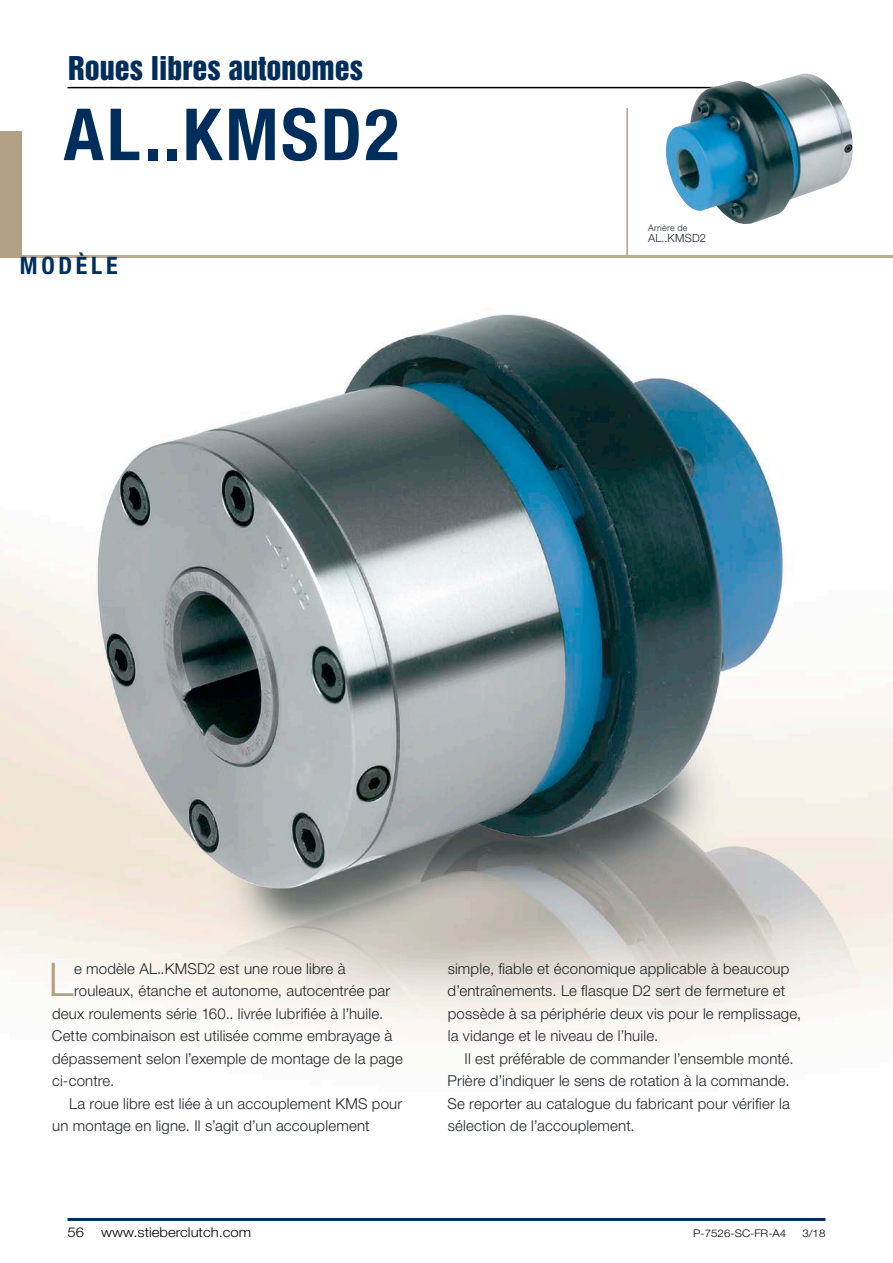
<style>
.page{position:relative;width:893px;height:1263px;background:#fff}
.page>*{position:absolute;margin:0;border:0;box-sizing:border-box;transform-origin:0 0}
.Headline_Big{font:700 condensed 72px "Helvetica Neue LT Std";letter-spacing:.035em;color:#002e5c}
.Fließtext_Initial{font:300 46.5px "Helvetica Neue LT Std";color:#b2a085}
.t1{font:30px "Helvetica Inserat LT Std";color:#002e5c}
.Headline_Blau{font:700 condensed 24px "Helvetica Neue LT Std";letter-spacing:.16em;color:#002e5c}
.Fließtext_Initial-2{font:300 15px/22.5px "Helvetica Neue LT Std";letter-spacing:.01em;color:#1f2427}
.t2{font:300 13.5px "Helvetica Neue LT Std";color:#000;scale:1.1 1}
.Bildtext_Grau{font:300 11.25px "Helvetica Neue LT Std";letter-spacing:.02em;color:#1f2427}
.t3{font:300 10.5px "Helvetica Neue LT Std";color:#000;scale:1.1 1}
.Bildtext_Grau-2{font:300 9px "Helvetica Neue LT Std";letter-spacing:.035em;color:#1f2427}
</style>
<div class="page">
<hr style="left:68px;top:87px;width:756px;height:1px;background:#000">
<img style="left:0;top:314px;width:893px;height:727px">
<hr style="left:0;top:255px;width:893px;height:2px;background:#b2a085">
<img style="left:663px;top:73px;width:190px;height:151px">
<hr style="left:626px;top:108px;width:2px;height:148px;background:#b2a085">
<hr style="left:68px;top:1218px;width:757px;height:3px;background:#002e5c">
<hr style="left:0;top:256px;width:893px;height:2px;background:#b2a085">
<div style="left:0;top:131px;width:22px;height:127px;background:#b2a085"></div>
<p class="t1" style="left:68px;top:50px;width:296px">Roues libres autonomes</p>
<p class="Headline_Big" style="left:64px;top:91px;width:337px">AL..KMSD2</p>
<p class="Headline_Blau" style="left:20px;top:251px;width:99px">MODÈLE</p>
<p class="Bildtext_Grau-2" style="left:648px;top:222px;width:41px">Arrière de</p>
<p class="Bildtext_Grau" style="left:648px;top:231px;width:60px">AL..KMSD2</p>
<p class="Fließtext_Initial" style="left:48px;top:951px;width:26px">L</p>
<p class="Fließtext_Initial-2" style="left:74px;top:957px;width:273px">e modèle AL..KMSD2 est une roue libre à</p>
<p class="Fließtext_Initial-2" style="left:74px;top:979px;width:318px">rouleaux, étanche et autonome, autocentrée par</p>
<p class="Fließtext_Initial-2" style="left:52px;top:1002px;width:333px">deux roulements série 160.. livrée lubrifiée à l’huile.</p>
<p class="Fließtext_Initial-2" style="left:52px;top:1024px;width:342px">Cette combinaison est utilisée comme embrayage à</p>
<p class="Fließtext_Initial-2" style="left:52px;top:1047px;width:352px">dépassement selon l’exemple de montage de la page</p>
<p class="Fließtext_Initial-2" style="left:52px;top:1069px;width:64px">ci‑contre.</p>
<p class="Fließtext_Initial-2" style="left:52px;top:1092px;width:351px;text-indent:17px">La roue libre est liée à un accouplement KMS pour un montage en ligne. Il s’agit d’un accouplement</p>
<p class="Fließtext_Initial-2" style="left:448px;top:957px;width:355px">simple, fiable et économique applicable à beaucoup d’entraînements. Le flasque D2 sert de fermeture et possède à sa périphérie deux vis pour le remplissage, la vidange et le niveau de l’huile.</p>
<p class="Fließtext_Initial-2" style="left:448px;top:1047px;width:348px;text-indent:17px">Il est préférable de commander l’ensemble monté.<br>Prière d’indiquer le sens de rotation à la commande.<br>Se reporter au catalogue du fabricant pour vérifier la sélection de l’accouplement.</p>
<p class="t2" style="left:68px;top:1223px;width:17px">56</p>
<p class="t2" style="left:101px;top:1223px;width:138px">www.stieberclutch.com</p>
<p class="t3" style="left:693px;top:1226px;width:86px">P-7526-SC-FR-A4</p>
<p class="t3" style="left:802px;top:1226px;width:23px">3/18</p>
</div>
